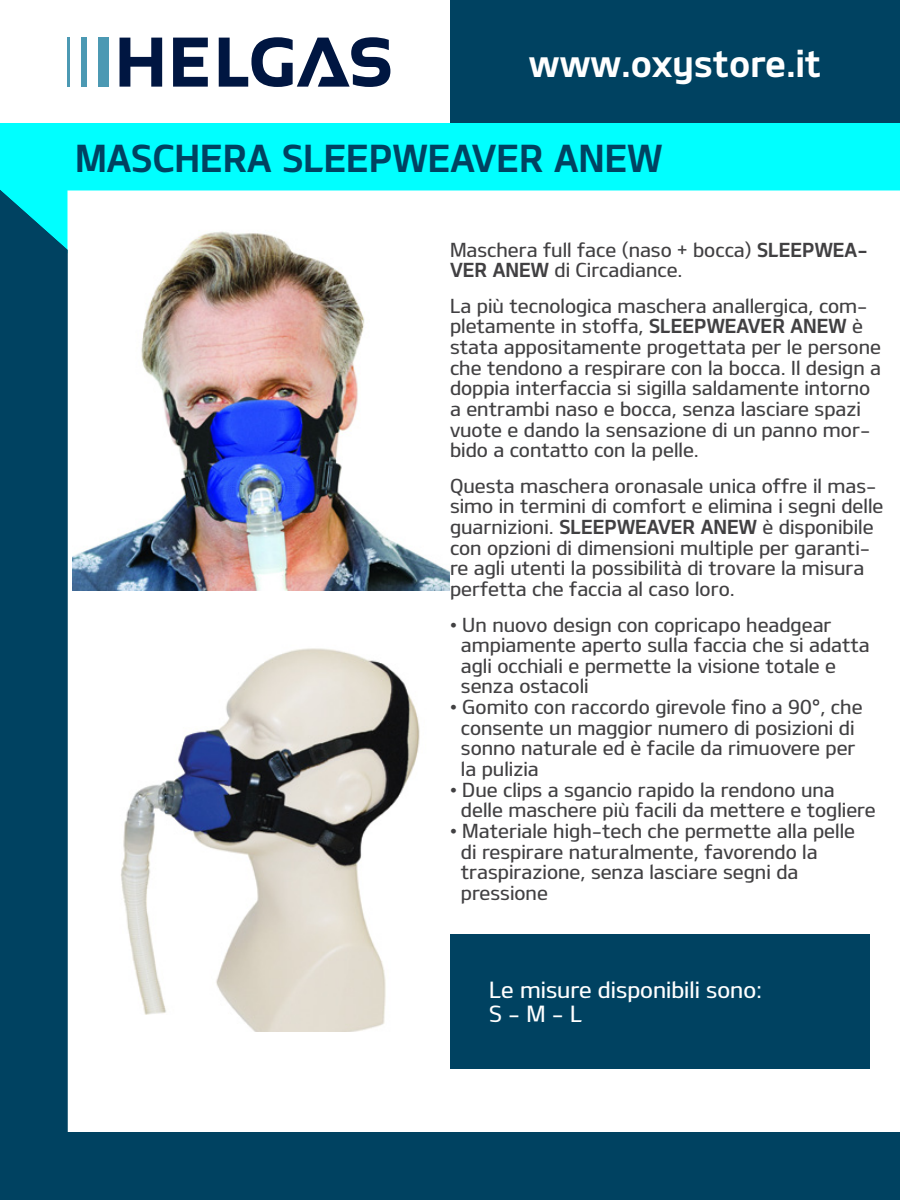
<style>
.page{position:relative;width:900px;height:1200px;background:#fff}
.page>*{position:absolute;margin:0;border:0;box-sizing:border-box;transform-origin:0 0}
.t1{font:37.5px "Design KOTFB";color:#004261}
.t2{font:37.5px "Design KOTFB";color:#fff}
.t3{font:22.5px/24px "Design KOTFM";color:#fff}
.t4{font:19.5px/20.7px "Design KOTFM";color:#414042}
.s1{font-family:"Design KOTFB"}
</style>
<div class="page">
<img style="left:72px;top:253px;width:378px;height:338px">
<svg style="left:0;top:123px;width:900px;height:130px;fill:#0ff"></svg>
<div style="left:0;top:190px;width:68px;height:1010px;background:#004261"></div>
<div style="left:450px;top:0;width:450px;height:123px;background:#004261"></div>
<div style="left:60px;top:1132px;width:840px;height:68px;background:#004261"></div>
<div style="left:450px;top:934px;width:420px;height:136px;background:#004261"></div>
<svg style="left:120px;top:38px;width:42px;height:49px"></svg>
<svg style="left:173px;top:38px;width:35px;height:49px"></svg>
<svg style="left:219px;top:37px;width:171px;height:50px"></svg>
<div style="left:98px;top:38px;width:11px;height:49px;background:#4c99b3"></div>
<div style="left:81px;top:38px;width:6px;height:49px;background:#4c99b3"></div>
<hr style="left:68px;top:38px;width:2px;height:49px;background:#4c99b3">
<img style="left:121px;top:648px;width:299px;height:384px">
<h1 class="t2" style="left:529px;top:39px;width:294px">www.oxystore.it</h1>
<h1 class="t1" style="left:75px;top:134px;width:589px">MASCHERA SLEEPWEAVER ANEW</h1>
<p class="t4" style="left:450px;top:238px;width:419px">Maschera full face (naso + bocca) <span class="s1">SLEEPWEA-<br>VER ANEW</span> di Circadiance.</p>
<p class="t4" style="left:450px;top:295px;width:433px">La più tecnologica maschera anallergica, com&shy;pletamente in stoffa, <span class="s1">SLEEPWEAVER ANEW</span> è stata appositamente progettata per le persone che tendono a respirare con la bocca. Il design a doppia interfaccia si sigilla saldamente intorno a entrambi naso e bocca, senza lasciare spazi vuote e dando la sensazione di un panno mor&shy;bido a contatto con la pelle.</p>
<p class="t4" style="left:450px;top:475px;width:435px">Questa maschera oronasale unica offre il mas&shy;simo in termini di comfort e elimina i segni delle guarnizioni. <span class="s1">SLEEPWEAVER ANEW</span> è disponibile con opzioni di dimensioni multiple per garanti&shy;re agli utenti la possibilità di trovare la misura perfetta che faccia al caso loro.</p>
<p class="t4" style="left:461px;top:614px;width:410px;text-indent:-11px">• Un nuovo design con copricapo headgear ampiamente aperto sulla faccia che si adatta agli occhiali e permette la visione totale e senza ostacoli</p>
<p class="t4" style="left:461px;top:696px;width:403px;text-indent:-11px">• Gomito con raccordo girevole fino a 90°, che consente un maggior numero di posizioni di sonno naturale ed è facile da rimuovere per la pulizia</p>
<p class="t4" style="left:461px;top:779px;width:416px;text-indent:-11px">• Due clips a sgancio rapido la rendono una delle maschere più facili da mettere e togliere</p>
<p class="t4" style="left:461px;top:820px;width:396px;text-indent:-11px">• Materiale high-tech che permette alla pelle di respirare naturalmente, favorendo la traspirazione, senza lasciare segni da pressione</p>
<p class="t3" style="left:489px;top:977px;width:275px">Le misure disponibili sono:<br>S - M - L</p>
</div>
